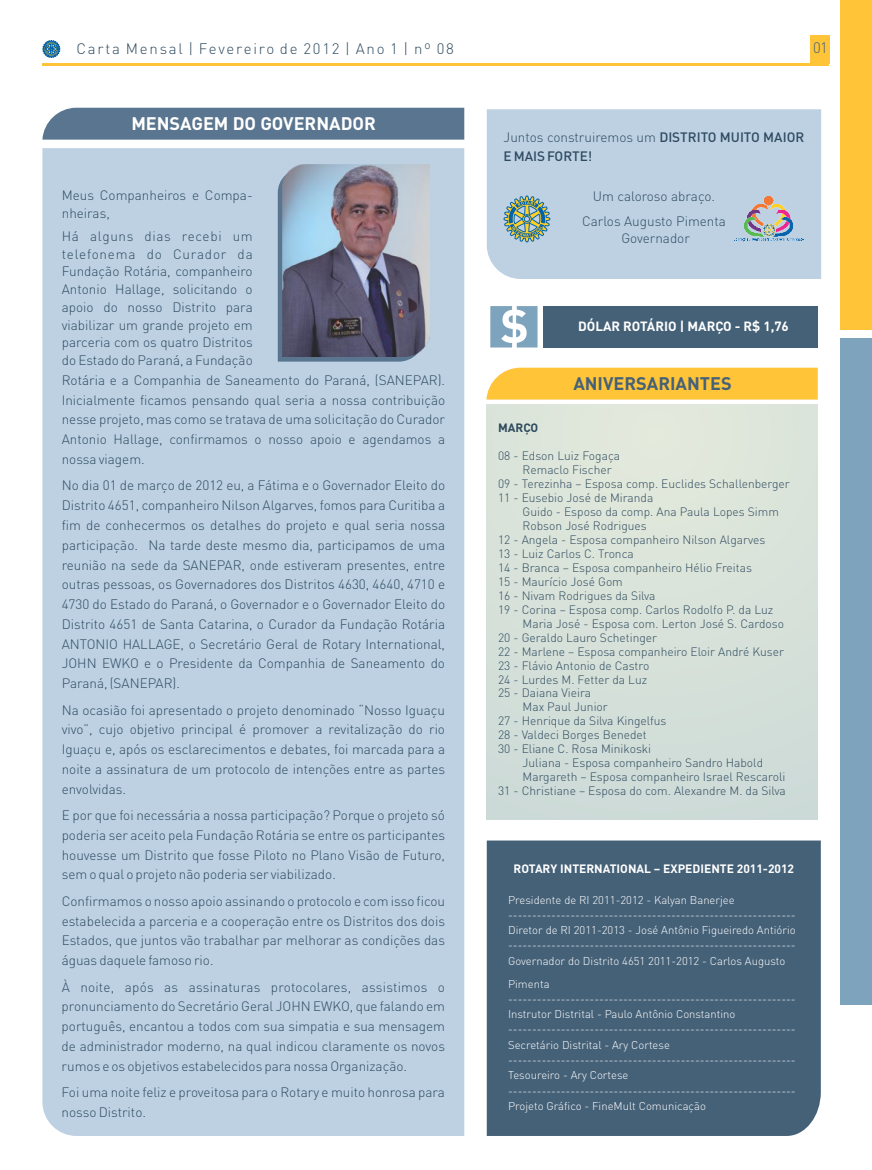
<style>
.page{position:relative;width:872px;height:1170px;background:#fff}
.page>*{position:absolute;margin:0;border:0;box-sizing:border-box;transform-origin:0 0}
.t1{font:700 18px "DIN Pro";color:#fff}
.t2{font:700 18px "DIN Pro";color:#456178}
.t3{font:300 15px "DIN Pro";letter-spacing:.12em;color:#2e4a5e}
.t4{font:300 15px "DIN Pro";color:#40617d}
.t5{font:300 13.5px/19.8px "DIN Pro";color:#2e4a5e;text-align:justify}
.t6{font:500 13.5px/19.8px "DIN Pro";color:#2e4a5e}
.t7{font:700 13.2px "DIN Pro";color:#fff}
.t8{font:300 12px "DIN Pro";color:#2e4a5e}
.t9{font:700 12px "DIN Pro";color:#fff}
.t10{font:700 12px "DIN Pro";color:#2e4a5e}
.t11{font:300 11.25px/15.3px "DIN Pro";color:#fff}
.s1{font-weight:300}
</style>
<div class="page">
<div style="left:840px;top:0;width:32px;height:329px;background:#ffc438"></div>
<div style="left:840px;top:338px;width:32px;height:667px;background:#7da3bd"></div>
<hr style="left:42px;top:63px;width:787px;height:3px;background:#ffc438">
<div style="left:487px;top:840px;width:334px;height:295px;background:#456178"></div>
<div style="left:42px;top:148px;width:422px;height:987px;background:#bdd1e3"></div>
<div style="left:42px;top:108px;width:422px;height:32px;background:#59758f"></div>
<svg style="left:278px;top:169px;width:146px;height:192px"></svg>
<img style="left:282px;top:164px;width:147px;height:193px">
<div style="left:809px;top:36px;width:20px;height:28px;background:#ffc438"></div>
<svg style="left:43px;top:40px;width:17px;height:18px"></svg>
<div style="left:487px;top:109px;width:334px;height:170px;background:#bdd1e3"></div>
<svg style="left:503px;top:196px;width:47px;height:48px;background:#8eaa9f"></svg>
<img style="left:734px;top:239px;width:70px;height:3px">
<svg style="left:764px;top:224px;width:9px;height:12px"></svg>
<svg style="left:765px;top:196px;width:8px;height:9px"></svg>
<img style="left:752px;top:204px;width:16px;height:23px">
<img style="left:770px;top:204px;width:16px;height:23px">
<img style="left:747px;top:210px;width:15px;height:7px">
<img style="left:776px;top:210px;width:14px;height:7px">
<img style="left:745px;top:217px;width:19px;height:19px">
<img style="left:773px;top:217px;width:20px;height:19px">
<div style="left:486px;top:405px;width:332px;height:414px;background:#d8e2da"></div>
<div style="left:486px;top:367px;width:331px;height:32px;background:#ffc438"></div>
<div style="left:543px;top:306px;width:275px;height:41px;background:#456178"></div>
<svg style="left:490px;top:306px;width:47px;height:41px"></svg>
<p class="t3" style="left:76px;top:43px;width:379px">Carta Mensal | Fevereiro de 2012 | Ano 1 | nº 08</p>
<h1 class="t1" style="left:131px;top:116px;width:246px">MENSAGEM DO GOVERNADOR</h1>
<p class="t5" style="left:62px;top:187px;width:192px;line-height:17.7px">Meus Companheiros e Compa&shy;nheiras,</p>
<p class="t5" style="left:62px;top:229px;width:192px;line-height:17.7px">Há alguns dias recebi um telefonema do Curador da Fundação Rotária, companheiro Antonio Hallage, solicitando o apoio do nosso Distrito para viabilizar um grande projeto em parceria com os quatro Distritos do Estado do Paraná, a Fundação</p>
<p class="t5" style="left:62px;top:371px;width:385px">Rotária e a Companhia de Saneamento do Paraná, (SANEPAR).<br>Inicialmente ficamos pensando qual seria a nossa contribuição nesse projeto, mas como se tratava de uma solicitação do Curador Antonio Hallage, confirmamos o nosso apoio e agendamos a nossa viagem.</p>
<p class="t5" style="left:62px;top:477px;width:385px">No dia 01 de março de 2012 eu, a Fátima e o Governador Eleito do Distrito 4651, companheiro Nilson Algarves, fomos para Curitiba a fim de conhecermos os detalhes do projeto e qual seria nossa participação. Na tarde deste mesmo dia, participamos de uma reunião na sede da SANEPAR, onde estiveram presentes, entre outras pessoas, os Governadores dos Distritos 4630, 4640, 4710 e 4730 do Estado do Paraná, o Governador e o Governador Eleito do Distrito 4651 de Santa Catarina, o Curador da Fundação Rotária ANTONIO HALLAGE, o Secretário Geral de Rotary International, JOHN EWKO e o Presidente da Companhia de Saneamento do Paraná, (SANEPAR).</p>
<p class="t5" style="left:62px;top:701px;width:385px">Na ocasião foi apresentado o projeto denominado “Nosso Iguaçu vivo”, cujo objetivo principal é promover a revitalização do rio Iguaçu e, após os esclarecimentos e debates, foi marcada para a noite a assinatura de um protocolo de intenções entre as partes envolvidas.</p>
<p class="t5" style="left:62px;top:806px;width:385px">E por que foi necessária a nossa participação? Porque o projeto só poderia ser aceito pela Fundação Rotária se entre os participantes houvesse um Distrito que fosse Piloto no Plano Visão de Futuro, sem o qual o projeto não poderia ser viabilizado.</p>
<p class="t5" style="left:62px;top:892px;width:385px">Confirmamos o nosso apoio assinando o protocolo e com isso ficou estabelecida a parceria e a cooperação entre os Distritos dos dois Estados, que juntos vão trabalhar par melhorar as condições das águas daquele famoso rio.</p>
<p class="t5" style="left:62px;top:977px;width:385px">À noite, após as assinaturas protocolares, assistimos o pronunciamento do Secretário Geral JOHN EWKO, que falando em português, encantou a todos com sua simpatia e sua mensagem de administrador moderno, na qual indicou claramente os novos rumos e os objetivos estabelecidos para nossa Organização.</p>
<p class="t5" style="left:62px;top:1083px;width:385px">Foi uma noite feliz e proveitosa para o Rotary e muito honrosa para nosso Distrito.</p>
<p class="t4" style="left:813px;top:42px;width:16px">01</p>
<p class="t6" style="left:503px;top:128px;width:302px"><span class="s1">Juntos construiremos um</span> DISTRITO MUITO MAIOR<br>E MAIS FORTE!</p>
<p class="t5" style="left:582px;top:185px;width:145px;line-height:24.8px;text-align:center">Um caloroso abraço.<br>Carlos Augusto Pimenta</p>
<p class="t5" style="left:621px;top:230px;width:70px">Governador</p>
<p class="t7" style="left:578px;top:321px;width:212px">DÓLAR ROTÁRIO | MARÇO - R$ 1,76</p>
<h1 class="t2" style="left:573px;top:376px;width:160px">ANIVERSARIANTES</h1>
<p class="t10" style="left:498px;top:423px;width:42px">MARÇO</p>
<p class="t8" style="left:498px;top:451px;width:124px">08 - Edson Luiz Fogaça</p>
<p class="t8" style="left:522px;top:465px;width:91px">Remaclo Fischer</p>
<p class="t8" style="left:498px;top:479px;width:293px">09 - Terezinha – Esposa comp. Euclides Schallenberger</p>
<p class="t8" style="left:498px;top:493px;width:157px">11 - Eusebio José de Miranda</p>
<p class="t8" style="left:522px;top:507px;width:258px">Guido - Esposo da comp. Ana Paula Lopes Simm</p>
<p class="t8" style="left:522px;top:520px;width:126px">Robson José Rodrigues</p>
<p class="t8" style="left:498px;top:534px;width:269px">12 - Angela - Esposa companheiro Nilson Algarves</p>
<p class="t8" style="left:498px;top:548px;width:137px">13 - Luiz Carlos C. Tronca</p>
<p class="t8" style="left:498px;top:562px;width:255px">14 - Branca – Esposa companheiro Hélio Freitas</p>
<p class="t8" style="left:498px;top:576px;width:126px">15 - Maurício José Gom</p>
<p class="t8" style="left:498px;top:590px;width:159px">16 - Nivam Rodrigues da Silva</p>
<p class="t8" style="left:498px;top:604px;width:277px">19 - Corina – Esposa comp. Carlos Rodolfo P. da Luz</p>
<p class="t8" style="left:522px;top:618px;width:263px">Maria José - Esposa com. Lerton José S. Cardoso</p>
<p class="t8" style="left:498px;top:632px;width:160px">20 - Geraldo Lauro Schetinger</p>
<p class="t8" style="left:498px;top:646px;width:287px">22 - Marlene – Esposa companheiro Eloir André Kuser</p>
<p class="t8" style="left:498px;top:660px;width:153px">23 - Flávio Antonio de Castro</p>
<p class="t8" style="left:498px;top:674px;width:151px">24 - Lurdes M. Fetter da Luz</p>
<p class="t8" style="left:498px;top:688px;width:94px">25 - Daiana Vieira</p>
<p class="t8" style="left:522px;top:702px;width:87px">Max Paul Junior</p>
<p class="t8" style="left:498px;top:716px;width:170px">27 - Henrique da Silva Kingelfus</p>
<p class="t8" style="left:498px;top:730px;width:150px">28 - Valdeci Borges Benedet</p>
<p class="t8" style="left:498px;top:744px;width:155px">30 - Eliane C. Rosa Minikoski</p>
<p class="t8" style="left:522px;top:758px;width:242px">Juliana - Esposa companheiro Sandro Habold</p>
<p class="t8" style="left:522px;top:772px;width:264px">Margareth – Esposa companheiro Israel Rescaroli</p>
<p class="t8" style="left:498px;top:786px;width:289px">31 - Christiane – Esposa do com. Alexandre M. da Silva</p>
<p class="t9" style="left:513px;top:863px;width:282px">ROTARY INTERNATIONAL – EXPEDIENTE 2011-2012</p>
<p class="t11" style="left:508px;top:892px;width:289px">Presidente de RI 2011-2012 - Kalyan Banerjee ------------------------------------------------------------ Diretor de RI 2011-2013 - José Antônio Figueiredo Antiório ------------------------------------------------------------ Governador do Distrito 4651 2011-2012 - Carlos Augusto</p>
<p class="t11" style="left:508px;top:976px;width:289px">Pimenta ------------------------------------------------------------ Instrutor Distrital - Paulo Antônio Constantino ------------------------------------------------------------ Secretário Distrital - Ary Cortese ------------------------------------------------------------ Tesoureiro - Ary Cortese ------------------------------------------------------------ Projeto Gráfico - FineMult Comunicação</p>
</div>
